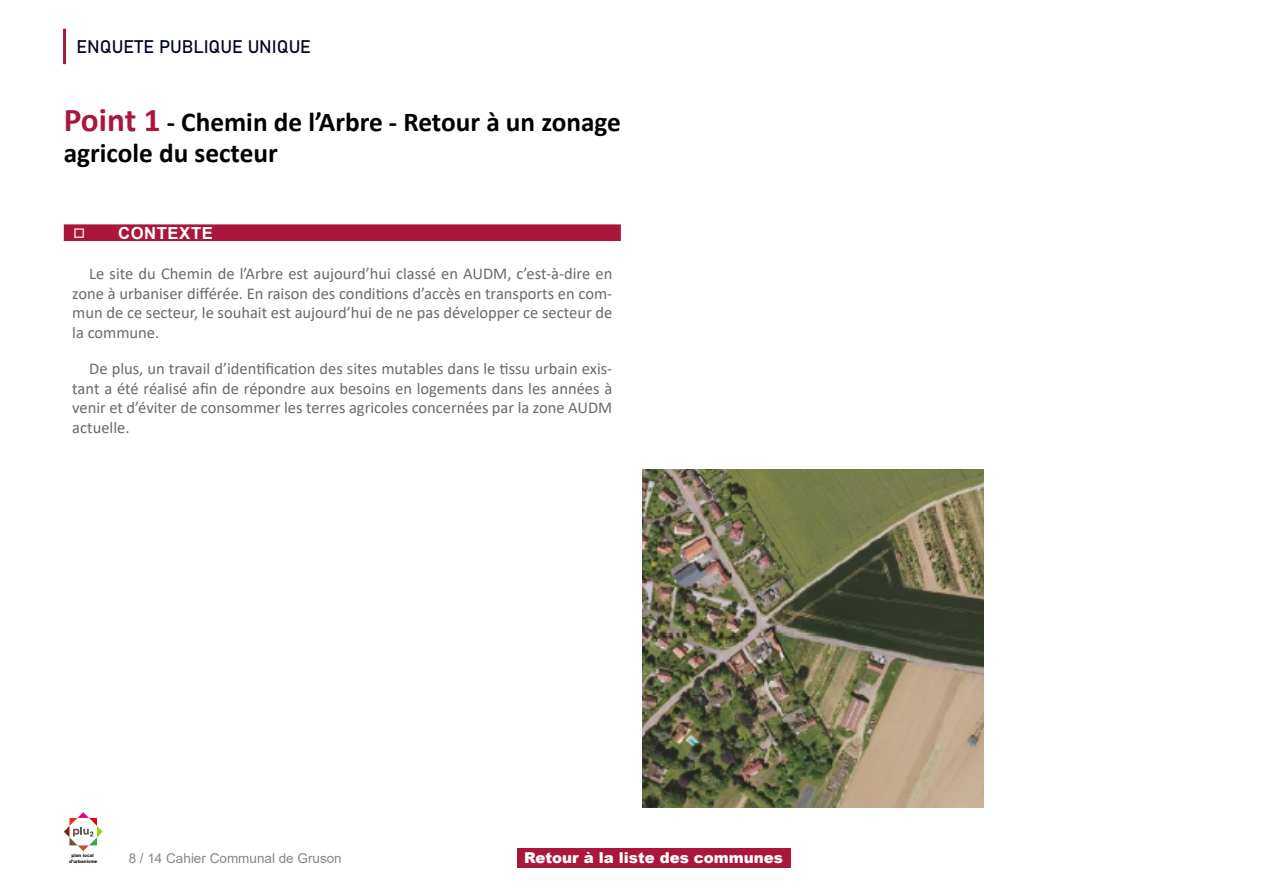
<style>
.page{position:relative;width:1263px;height:893px;background:#fff}
.page>*{position:absolute;margin:0;border:0;box-sizing:border-box;transform-origin:0 0}
.t1{font:700 27.3px/30.3px "Calibri";color:#000}
.t2{font:18px "Bahnschrift";color:#000521}
.t3{font:700 16.65px "Arial";letter-spacing:.035em;color:#fff}
.t4{font:16.5px/19.5px "Calibri";color:#6a6a6a;text-align:justify}
.t5{font:900 15px "Arial";color:#fff}
.t6{font:13.5px "Arial";color:#878787}
.t7{font:700 4.5px/5.4px "Gotham";color:#000;text-align:center}
.s1{font-size:33.3px;color:#aa173b}
</style>
<div class="page">
<hr style="left:63px;top:29px;width:3px;height:35px;background:#aa173b">
<svg style="left:64px;top:812px;width:39px;height:39px"></svg>
<div style="left:517px;top:848px;width:273px;height:20px;background:#aa173b"></div>
<div style="left:64px;top:224px;width:557px;height:17px;background:#aa173b"></div>
<img style="left:642px;top:469px;width:341px;height:338px">
<p class="t2" style="left:77px;top:33px;width:236px">ENQUETE PUBLIQUE UNIQUE</p>
<h1 class="t1" style="left:64px;top:107px;width:559px"><span class="s1">Point 1</span> - Chemin de l’Arbre - Retour à un zonage agricole du secteur</h1>
<p class="t3" style="left:73px;top:221px;width:142px">◻ CONTEXTE</p>
<p class="t4" style="left:72px;top:263px;width:542px;text-indent:17px">Le site du Chemin de l’Arbre est aujourd’hui classé en AUDM, c’est-à-dire en zone à urbaniser différée. En raison des conditions d’accès en transports en com&shy;mun de ce secteur, le souhait est aujourd’hui de ne pas développer ce secteur de la commune.</p>
<p class="t4" style="left:72px;top:358px;width:542px;text-indent:17px">De plus, un travail d’identification des sites mutables dans le tissu urbain exis&shy;tant a été réalisé afin de répondre aux besoins en logements dans les années à venir et d’éviter de consommer les terres agricoles concernées par la zone AUDM actuelle.</p>
<p class="t7" style="left:69px;top:853px;width:30px">plan local d’urbanisme</p>
<p class="t6" style="left:129px;top:849px;width:215px">8 / 14 Cahier Communal de Gruson</p>
<p class="t5" style="left:524px;top:847px;width:260px">Retour à la liste des communes</p>
</div>
